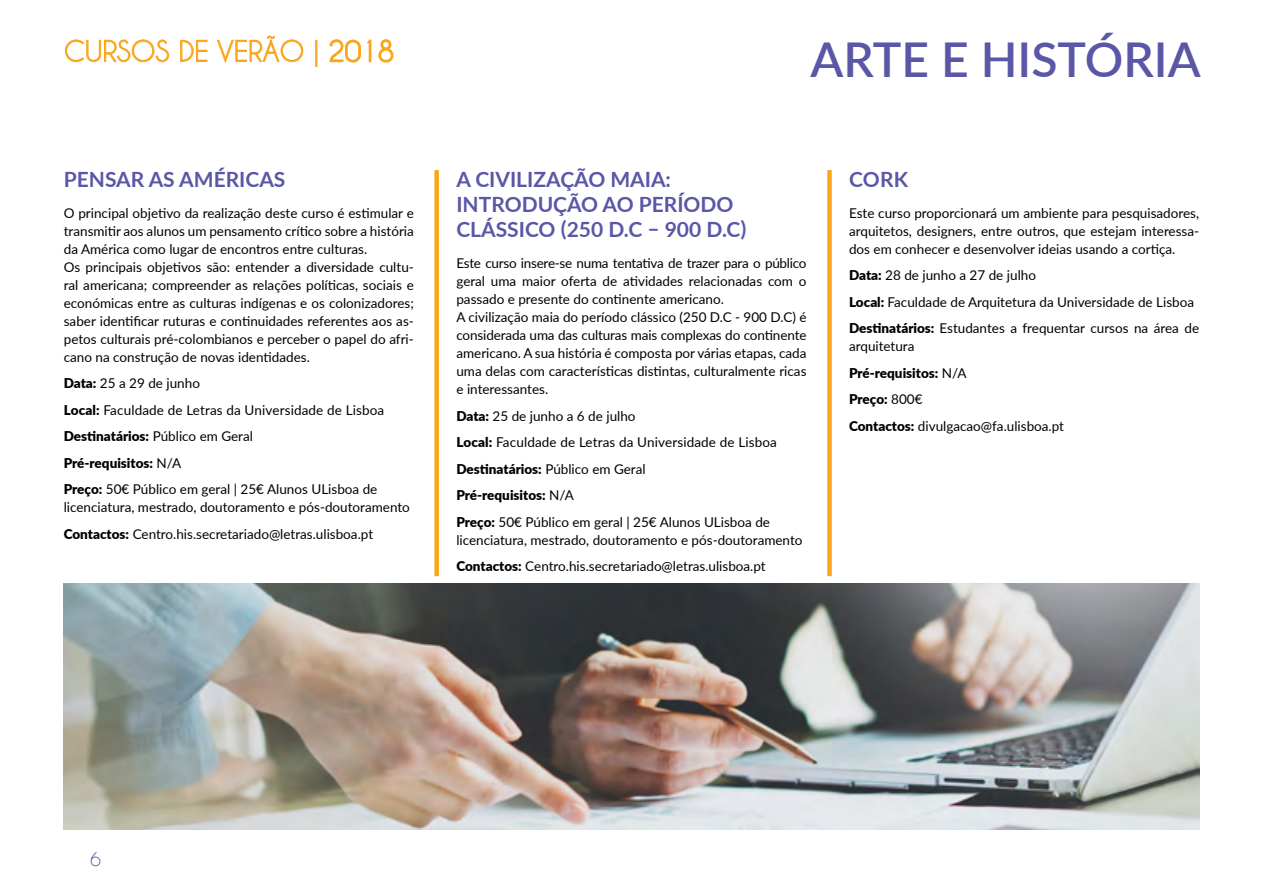
<style>
.page{position:relative;width:1263px;height:893px;background:#fff}
.page>*{position:absolute;margin:0;border:0;box-sizing:border-box;transform-origin:0 0}
.t1{font:600 48px "Lato";color:#5957a6}
.t2{font:27px "Caviar Dreams";color:#faa61a}
.t3{font:700 21px/25.2px "Lato";color:#5957a6}
.t4{font:18px "Caviar Dreams";color:#5957a6}
.t5{font:13.5px/18px "Lato";color:#000}
.s1{font-weight:900}
</style>
<div class="page">
<svg style="left:65px;top:39px;width:104px;height:24px"></svg>
<svg style="left:180px;top:40px;width:28px;height:22px"></svg>
<svg style="left:217px;top:35px;width:87px;height:29px"></svg>
<div style="left:315px;top:40px;width:2px;height:27px;border:1px solid #faa61a"></div>
<svg style="left:329px;top:39px;width:43px;height:24px"></svg>
<svg style="left:378px;top:39px;width:16px;height:24px"></svg>
<div style="left:827px;top:170px;width:5px;height:406px;background:#faa61a"></div>
<div style="left:434px;top:170px;width:5px;height:406px;background:#faa61a"></div>
<img style="left:64px;top:583px;width:1135px;height:246px">
<h2 class="t2" style="left:64px;top:35px;width:332px">CURSOS DE VERÃO | 2018</h2>
<h3 class="t3" style="left:64px;top:166px;width:223px">PENSAR AS AMÉRI CAS</h3>
<p class="t5" style="left:64px;top:203px;width:352px">O principal objetivo da realização deste curso é estimular e transmitir aos alunos um pensamento crítico sobre a história da América como lugar de encontros entre culturas.<br>Os principais objetivos são: entender a diversidade cultu&shy;ral americana; compreender as relações políticas, sociais e económicas entre as culturas indígenas e os colonizadores; saber identificar ruturas e continuidades referentes aos as&shy;petos culturais pré-colombianos e perceber o papel do afri&shy;cano na construção de novas identidades.</p>
<p class="t5" style="left:64px;top:369px;width:322px;line-height:26.5px"><span class="s1">Data:</span> 25 a 29 de junho<br><span class="s1">Local:</span> Faculdade de Letras da Universidade de Lisboa <span class="s1">Destinatários:</span> Público em Geral<br><span class="s1">Pré-requisitos:</span> N/A<br><span class="s1">Preço:</span> 50€ Público em geral | 25€ Alunos ULisboa de</p>
<p class="t5" style="left:64px;top:493px;width:348px;line-height:26.5px">licenciatura, mestrado, doutoramento e pós-doutoramento<br><span class="s1">Contactos:</span> Centro.his.secretariado@letras.ulisboa.pt</p>
<h1 class="t1" style="left:810px;top:25px;width:392px">ARTE E HISTÓRIA</h1>
<h3 class="t3" style="left:456px;top:166px;width:291px;text-indent:60px">LI ZAÇÃO MAIA:<br>INTRODUÇÃO AO PERÍODO<br>CLÁSSI CO (250 D.C – 900 D.C)</h3>
<p class="t5" style="left:456px;top:254px;width:352px">Este curso insere-se numa tentativa de trazer para o público geral uma maior oferta de atividades relacionadas com o passado e presente do continente americano.<br>A civilização maia do período clássico (250 D.C - 900 D.C) é considerada uma das culturas mais complexas do continente americano. A sua história é composta por várias etapas, cada uma delas com características distintas, culturalmente ricas e interessantes.</p>
<p class="t5" style="left:456px;top:402px;width:322px;line-height:26.5px"><span class="s1">Data:</span> 25 de junho a 6 de julho<br><span class="s1">Local:</span> Faculdade de Letras da Universidade de Lisboa <span class="s1">Destinatários:</span> Público em Geral<br><span class="s1">Pré-requisitos:</span> N/A<br><span class="s1">Preço:</span> 50€ Público em geral | 25€ Alunos ULisboa de</p>
<p class="t5" style="left:456px;top:526px;width:348px;line-height:26.5px">licenciatura, mestrado, doutoramento e pós-doutoramento<br><span class="s1">Contactos:</span> Centro.his.secretariado@letras.ulisboa.pt</p>
<h3 class="t3" style="left:456px;top:166px;width:30px">ACIVI</h3>
<h3 class="t3" style="left:849px;top:166px;width:16px">COR</h3>
<h3 class="t3" style="left:894px;top:166px;width:16px">K</h3>
<p class="t5" style="left:849px;top:203px;width:352px;text-align:justify">Este curso proporcionará um ambiente para pesquisadores, arquitetos, designers, entre outros, que estejam interessa&shy;dos em conhecer e desenvolver ideias usando a cortiça.</p>
<p class="t5" style="left:849px;top:261px;width:352px;line-height:26.5px"><span class="s1">Data:</span> 28 de junho a 27 de julho<br><span class="s1">Local:</span> Faculdade de Arquitetura da Universidade de Lisboa<br><span class="s1">Destinatários:</span> Estudantes a frequentar cursos na área de</p>
<p class="t5" style="left:849px;top:332px;width:216px;line-height:26.5px">arquitetura<br><span class="s1">Pré-requisitos:</span> N/A<br><span class="s1">Preço:</span> 800€<br><span class="s1">Contactos:</span> divulgacao@fa.ulisboa.pt</p>
<h3 class="t4" style="left:90px;top:848px;width:12px">6</h3>
</div>
